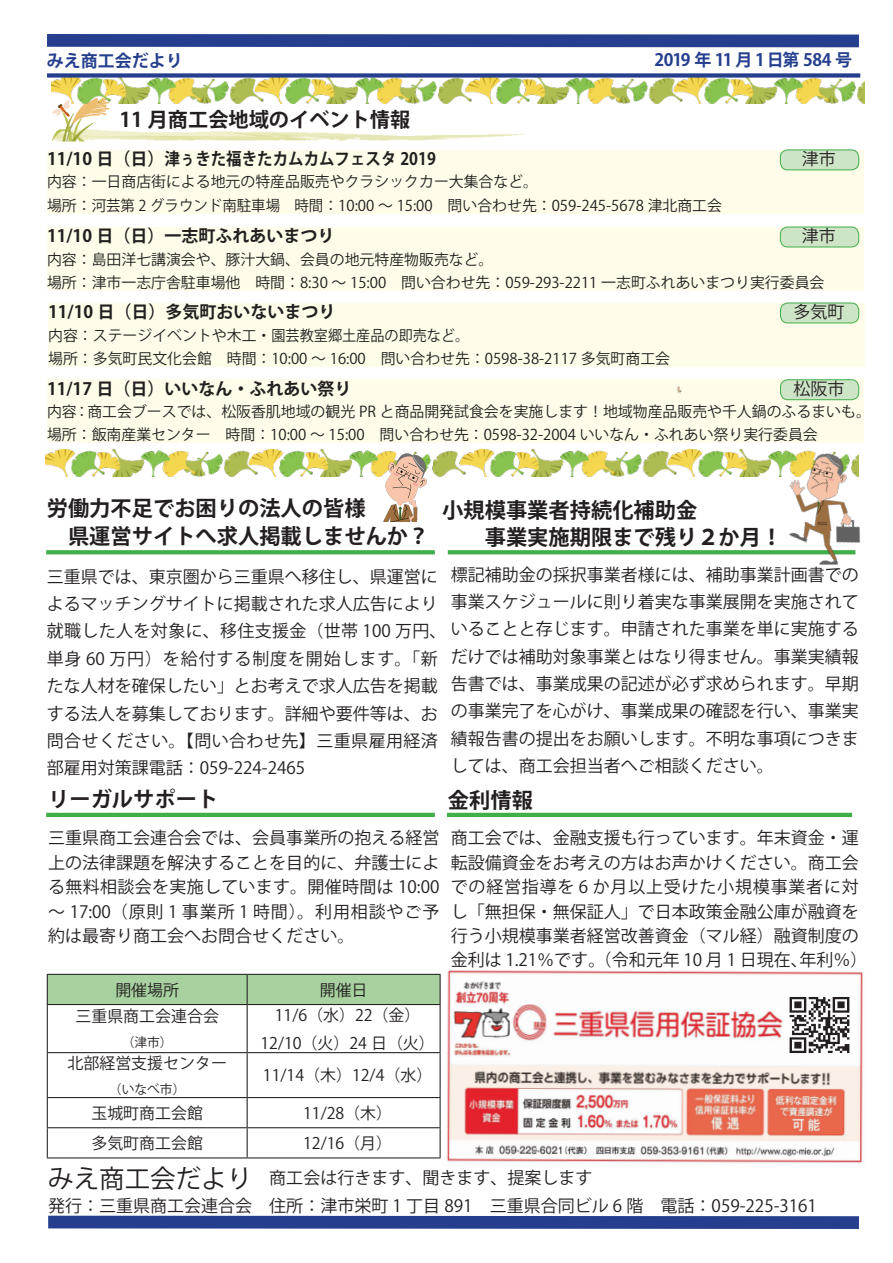
<style>
.page{position:relative;width:893px;height:1263px;background:#fff}
.page>*{position:absolute;margin:0;border:0;box-sizing:border-box;transform-origin:0 0}
.t1{font:25.5px "Koz Go Pr 6 N";color:#231f20}
.t2{font:700 21.3px/27.5px "Koz Go Pr 6 N";color:#231f20}
.t3{font:700 20.25px "Koz Go Pr 6 N";color:#231f20}
.t4{font:16.95px/27.3px "Koz Go Pr 6 N";color:#231f20;text-align:justify}
.t5{font:700 16.95px "Koz Go Pr 6 N";color:#231f20}
.t6{font:16.95px "Koz Go Pr 6 N";letter-spacing:.045em;color:#231f20}
.t7{font:700 16.95px "Koz Go Pr 6 N";letter-spacing:-.05em;color:#253f8e}
.t8{font:700 16.95px "Koz Go Pr 6 N";letter-spacing:-.01em;color:#253f8e}
.t9{font:15.9px/26.8px "Koz Go Pr 6 N";color:#231f20;text-align:center}
.t10{font:14.85px/23.4px "Koz Go Pr 6 N";color:#231f20}
.t11{font:12.75px "Koz Go Pr 6 N";color:#231f20}
</style>
<div class="page">
<img style="left:52px;top:103px;width:475px;height:39px">
<img style="left:45px;top:449px;width:707px;height:27px">
<img style="left:51px;top:75px;width:813px;height:28px">
<svg style="left:47px;top:34px;width:812px;height:14px;background:#384f97"></svg>
<div style="left:47px;top:73px;width:813px;height:5px;background:#253f8e"></div>
<svg style="left:48px;top:1215px;width:811px;height:14px;background:#384f97"></svg>
<div style="left:47px;top:974px;width:394px;height:30px;background:#a7d19e"></div>
<hr style="left:47px;top:1004px;width:200px;height:1px;background:#231f20">
<hr style="left:47px;top:1005px;width:1px;height:47px;background:#231f20">
<hr style="left:247px;top:1004px;width:194px;height:1px;background:#231f20">
<hr style="left:247px;top:1005px;width:1px;height:47px;background:#231f20">
<hr style="left:440px;top:1005px;width:1px;height:47px;background:#231f20">
<hr style="left:47px;top:1052px;width:200px;height:1px;background:#231f20">
<hr style="left:47px;top:1053px;width:1px;height:44px;background:#231f20">
<hr style="left:247px;top:1052px;width:194px;height:1px;background:#231f20">
<hr style="left:247px;top:1053px;width:1px;height:44px;background:#231f20">
<hr style="left:440px;top:1053px;width:1px;height:44px;background:#231f20">
<hr style="left:47px;top:1097px;width:200px;height:1px;background:#231f20">
<hr style="left:247px;top:1097px;width:194px;height:1px;background:#231f20">
<hr style="left:47px;top:1127px;width:200px;height:1px;background:#231f20">
<svg style="left:47px;top:1098px;width:1px;height:59px"></svg>
<hr style="left:247px;top:1127px;width:194px;height:1px;background:#231f20">
<svg style="left:247px;top:1098px;width:1px;height:59px"></svg>
<svg style="left:440px;top:1098px;width:1px;height:59px"></svg>
<hr style="left:47px;top:1157px;width:200px;height:1px;background:#231f20">
<hr style="left:247px;top:1157px;width:194px;height:1px;background:#231f20">
<img style="left:447px;top:970px;width:416px;height:193px">
<div style="left:47px;top:150px;width:816px;height:64px;background:#fffde9"></div>
<svg style="left:46px;top:550px;width:389px;height:4px;background:#47b150"></svg>
<div style="left:47px;top:379px;width:816px;height:64px;background:#fffde9"></div>
<div style="left:47px;top:227px;width:816px;height:64px;background:#fffde9"></div>
<svg style="left:448px;top:550px;width:304px;height:4px"></svg>
<svg style="left:676px;top:386px;width:6px;height:7px"></svg>
<img style="left:752px;top:431px;width:112px;height:135px">
<div style="left:48px;top:303px;width:817px;height:64px;background:#fffde9"></div>
<div style="left:780px;top:150px;width:79px;height:20px;background:#cde4c7;border-radius:8px"></div>
<div style="left:780px;top:150px;width:79px;height:20px;border:1px solid #40ae49;border-radius:8px"></div>
<hr style="left:46px;top:813px;width:389px;height:4px;background:#40ae49">
<hr style="left:447px;top:813px;width:405px;height:4px;background:#40ae49">
<div style="left:780px;top:303px;width:79px;height:20px;background:#cde4c7;border-radius:8px"></div>
<div style="left:780px;top:303px;width:79px;height:20px;border:1px solid #40ae49;border-radius:8px"></div>
<img style="left:354px;top:449px;width:117px;height:72px">
<div style="left:780px;top:227px;width:79px;height:20px;background:#cde4c7;border-radius:8px"></div>
<div style="left:780px;top:227px;width:79px;height:20px;border:1px solid #40ae49;border-radius:8px"></div>
<img style="left:780px;top:988px;width:79px;height:73px">
<div style="left:780px;top:380px;width:79px;height:20px;background:#cde4c7;border-radius:8px"></div>
<div style="left:780px;top:379px;width:79px;height:21px;border:1px solid #40ae49;border-radius:8px"></div>
<p class="t8" style="left:47px;top:52px;width:138px">みえ商工会だより</p>
<p class="t3" style="left:120px;top:108px;width:292px">11 月商工会地域のイベント情報</p>
<p class="t7" style="left:655px;top:50px;width:199px">2019 年 11 月 1 日第 584 号</p>
<p class="t5" style="left:47px;top:149px;width:390px">11/10 日（日）津ぅきた福きたカムカムフェスタ 2019</p>
<p class="t10" style="left:47px;top:171px;width:676px">内容：一日商店街による地元の特産品販売やクラシックカー大集合など。<br>場所：河芸第 2 グラウンド南駐車場　時間：10:00 ～ 15:00　問い合わせ先：059-245-5678 津北商工会</p>
<p class="t4" style="left:802px;top:146px;width:36px">津市</p>
<p class="t4" style="left:802px;top:223px;width:36px">津市</p>
<p class="t5" style="left:47px;top:227px;width:289px">11/10 日（日）一志町ふれあいまつり</p>
<p class="t10" style="left:47px;top:248px;width:779px">内容：島田洋七講演会や、豚汁大鍋、会員の地元特産物販売など。<br>場所：津市一志庁舎駐車場他　時間：8:30 ～ 15:00　問い合わせ先：059-293-2211 一志町ふれあいまつり実行委員会</p>
<p class="t5" style="left:48px;top:303px;width:289px">11/10 日（日）多気町おいないまつり</p>
<p class="t10" style="left:48px;top:324px;width:623px">内容：ステージイベントや木工・園芸教室郷土産品の即売など。<br>場所：多気町民文化会館　時間：10:00 ～ 16:00　問い合わせ先：0598-38-2117 多気町商工会</p>
<p class="t4" style="left:793px;top:299px;width:53px">多気町</p>
<p class="t5" style="left:47px;top:379px;width:306px">11/17 日（日）いいなん・ふれあい祭り</p>
<p class="t10" style="left:47px;top:400px;width:825px">内容：商工会ブースでは、松阪香肌地域の観光 PR と商品開発試食会を実施します！地域物産品販売や千人鍋のふるまいも。場所：飯南産業センター　時間：10:00 ～ 15:00　問い合わせ先：0598-32-2004 いいなん・ふれあい祭り実行委員会</p>
<p class="t4" style="left:793px;top:375px;width:53px">松阪市</p>
<p class="t2" style="left:47px;top:495px;width:384px">労働力不足でお困りの法人の皆様<br>　県運営サイトへ求人掲載しませんか?</p>
<p class="t2" style="left:442px;top:497px;width:342px">小規模事業者持続化補助金<br>　　事業実施期限まで残り２か月!</p>
<p class="t4" style="left:47px;top:563px;width:401px;text-align:left">三重県では、東京圏から三重県へ移住し、県運営によるマッチングサイトに掲載された求人広告により就職した人を対象に、移住支援金（世帯 100 万円、単身 60 万円）を給付する制度を開始します。「新たな人材を確保したい」とお考えで求人広告を掲載する法人を募集しております。詳細や要件等は、お問合せください。【問い合わせ先】三重県雇用経済部雇用対策課電話：059-224-2465</p>
<p class="t2" style="left:48px;top:786px;width:172px">リーガルサポート</p>
<p class="t4" style="left:48px;top:826px;width:393px;line-height:24.5px">三重県商工会連合会では、会員事業所の抱える経営上の法律課題を解決することを目的に、弁護士による無料相談会を実施しています。開催時間は 10:00～ 17:00（原則 1 事業所 1 時間）。利用相談やご予約は最寄り商工会へお問合せください。</p>
<p class="t9" style="left:75px;top:976px;width:145px">開催場所<br>三重県商工会連合会</p>
<p class="t11" style="left:122px;top:1035px;width:53px">（津市(</p>
<p class="t9" style="left:68px;top:1050px;width:161px">北部経営支援センター</p>
<p class="t11" style="left:109px;top:1082px;width:78px">（いなべ市(</p>
<p class="t9" style="left:91px;top:1100px;width:113px">玉城町商工会館</p>
<p class="t9" style="left:91px;top:1130px;width:113px">多気町商工会館</p>
<p class="t9" style="left:320px;top:976px;width:49px">開催日</p>
<p class="t9" style="left:260px;top:1001px;width:176px;line-height:27.9px">11/6（水）22（金(<br>12/10（火）24 日（火(</p>
<p class="t9" style="left:263px;top:1062px;width:171px">11/14（木）12/4（水(</p>
<p class="t9" style="left:303px;top:1100px;width:91px">11/28（木(</p>
<p class="t9" style="left:303px;top:1130px;width:91px">12/16（月(</p>
<p class="t4" style="left:451px;top:561px;width:410px">標記補助金の採択事業者様には、補助事業計画書での事業スケジュールに則り着実な事業展開を実施されていることと存じます。申請された事業を単に実施するだけでは補助対象事業とはなり得ません。事業実績報告書では、事業成果の記述が必ず求められます。早期の事業完了を心がけ、事業成果の確認を行い、事業実績報告書の提出をお願いします。不明な事項につきましては、商工会担当者へご相談ください。</p>
<p class="t2" style="left:448px;top:787px;width:87px">金利情報</p>
<p class="t4" style="left:451px;top:825px;width:410px">商工会では、金融支援も行っています。年末資金・運</p>
<p class="t4" style="left:451px;top:849px;width:410px">転設備資金をお考えの方はお声かけください。商工会</p>
<p class="t6" style="left:451px;top:877px;width:410px">での経営指導を 6 か月以上受けた小規模事業者に対</p>
<p class="t4" style="left:451px;top:898px;width:410px">し「無担保・無保証人」で日本政策金融公庫が融資を</p>
<p class="t4" style="left:451px;top:922px;width:410px">行う小規模事業者経営改善資金（マル経）融資制度の</p>
<p class="t4" style="left:799px;top:947px;width:70px">年利％(</p>
<p class="t4" style="left:451px;top:947px;width:359px">金利は 1.21％です。（令和元年 10 月 1 日現在、</p>
<h1 class="t1" style="left:48px;top:1164px;width:206px">みえ商工会だより</h1>
<p class="t4" style="left:48px;top:1192px;width:770px">発行：三重県商工会連合会　住所：津市栄町 1 丁目 891　三重県合同ビル 6 階　電話：059-225-3161</p>
<p class="t4" style="left:252px;top:1165px;width:342px">　商工会は行きます、聞きます、提案します</p>
</div>
